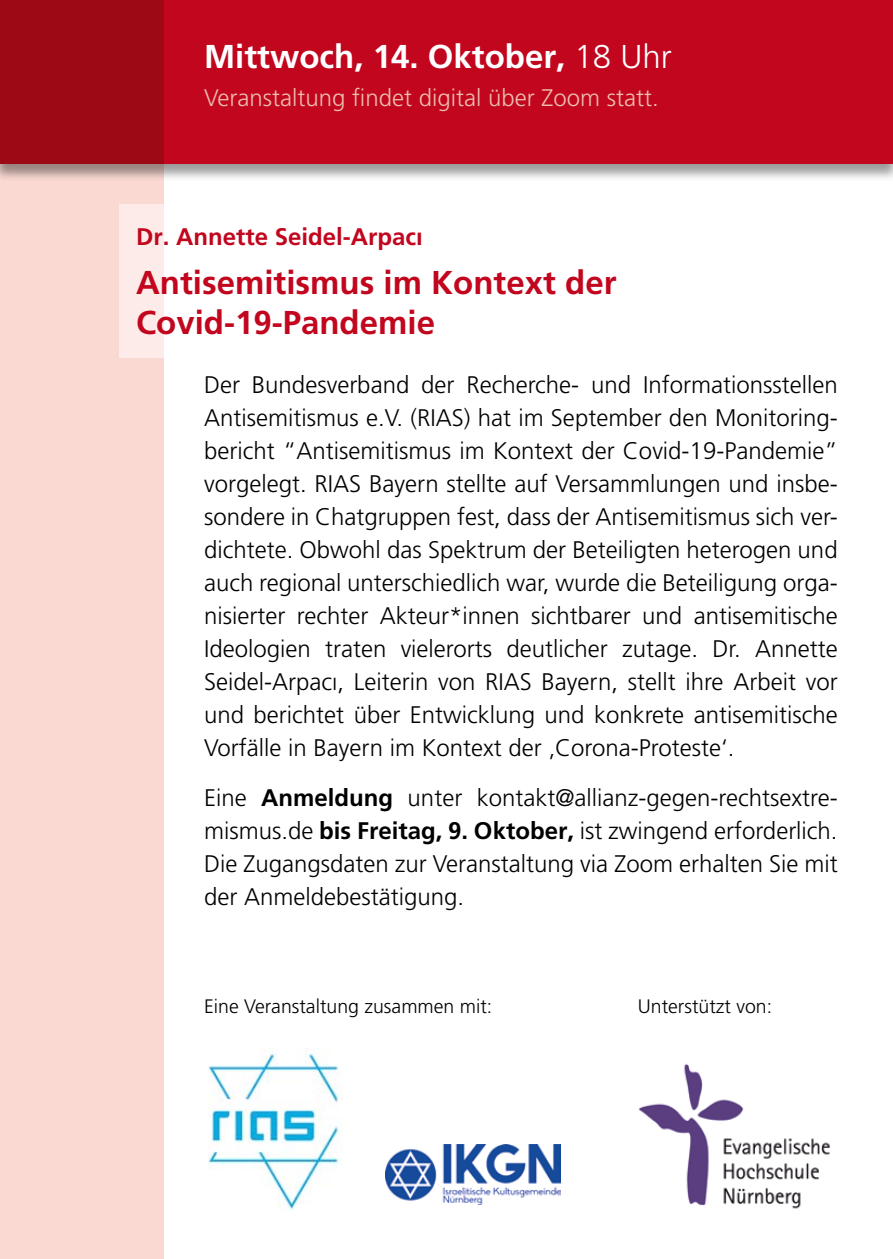
<style>
.page{position:relative;width:893px;height:1259px;background:#fff}
.page>*{position:absolute;margin:0;border:0;box-sizing:border-box;transform-origin:0 0}
.t1{font:700 33px/40.5px "Frutiger";color:#c1061e}
.t2{font:700 33px "Frutiger";color:#fff}
.t3{font:300 24px/33px "Frutiger";color:#000;text-align:justify}
.t4{font:300 24px "Frutiger";color:#eebdaf}
.t5{font:700 24px "Frutiger";color:#c1061e}
.t6{font:300 19.5px "Frutiger";color:#000}
.s1{font-weight:300}
.s2{font-weight:700}
</style>
<div class="page">
<div style="left:0;top:164px;width:164px;height:1095px;background:#fad9d3"></div>
<div style="left:0;top:0;width:893px;height:182px;background:#000;opacity:.4"></div>
<div style="left:0;top:0;width:893px;height:164px;background:#c1061e"></div>
<div style="left:0;top:0;width:164px;height:164px;background:#9d0915"></div>
<div style="left:119px;top:204px;width:629px;height:153px;background:#fff"></div>
<img style="left:208px;top:1049px;width:134px;height:161px">
<img style="left:385px;top:1144px;width:175px;height:60px">
<img style="left:639px;top:1063px;width:191px;height:146px">
<h1 class="t2" style="left:204px;top:38px;width:469px">Mittwoch, 14. Oktober, <span class="s1">18 Uhr</span></h1>
<p class="t4" style="left:204px;top:84px;width:456px">Veranstaltung findet digital über Zoom statt.</p>
<p class="t5" style="left:136px;top:222px;width:288px">Dr. Annette Seidel-Arpacı</p>
<h1 class="t1" style="left:136px;top:261px;width:482px">Antisemitismus im Kontext der<br>Covid-19-Pandemie</h1>
<p class="t3" style="left:204px;top:368px;width:635px">Der Bundesverband der Recherche- und Informationsstellen Antisemitismus e.V. (RIAS) hat im September den Monitoring&shy;bericht “Antisemitismus im Kontext der Covid-19-Pandemie” vorgelegt. RIAS Bayern stellte auf Versammlungen und insbe&shy;sondere in Chatgruppen fest, dass der Antisemitismus sich ver&shy;dichtete. Obwohl das Spektrum der Beteiligten heterogen und auch regional unterschiedlich war, wurde die Beteiligung orga&shy;nisierter rechter Akteur*innen sichtbarer und antisemitische Ideologien traten vielerorts deutlicher zutage. Dr. Annette Seidel-Arpacı, Leiterin von RIAS Bayern, stellt ihre Arbeit vor und berichtet über Entwicklung und konkrete antisemitische Vorfälle in Bayern im Kontext der ‚Corona-Proteste‘.</p>
<p class="t3" style="left:204px;top:781px;width:635px">Eine <span class="s2">Anmeldung</span> unter kontakt@allianz-gegen-rechtsextre&shy;mismus.de <span class="s2">bis Freitag, 9. Oktober,</span> ist zwingend erforderlich.<br>Die Zugangsdaten zur Veranstaltung via Zoom erhalten Sie mit der Anmeldebestätigung.</p>
<p class="t6" style="left:204px;top:995px;width:290px">Eine Veranstaltung zusammen mit:</p>
<p class="t6" style="left:638px;top:995px;width:136px">Unterstützt von:</p>
</div>
